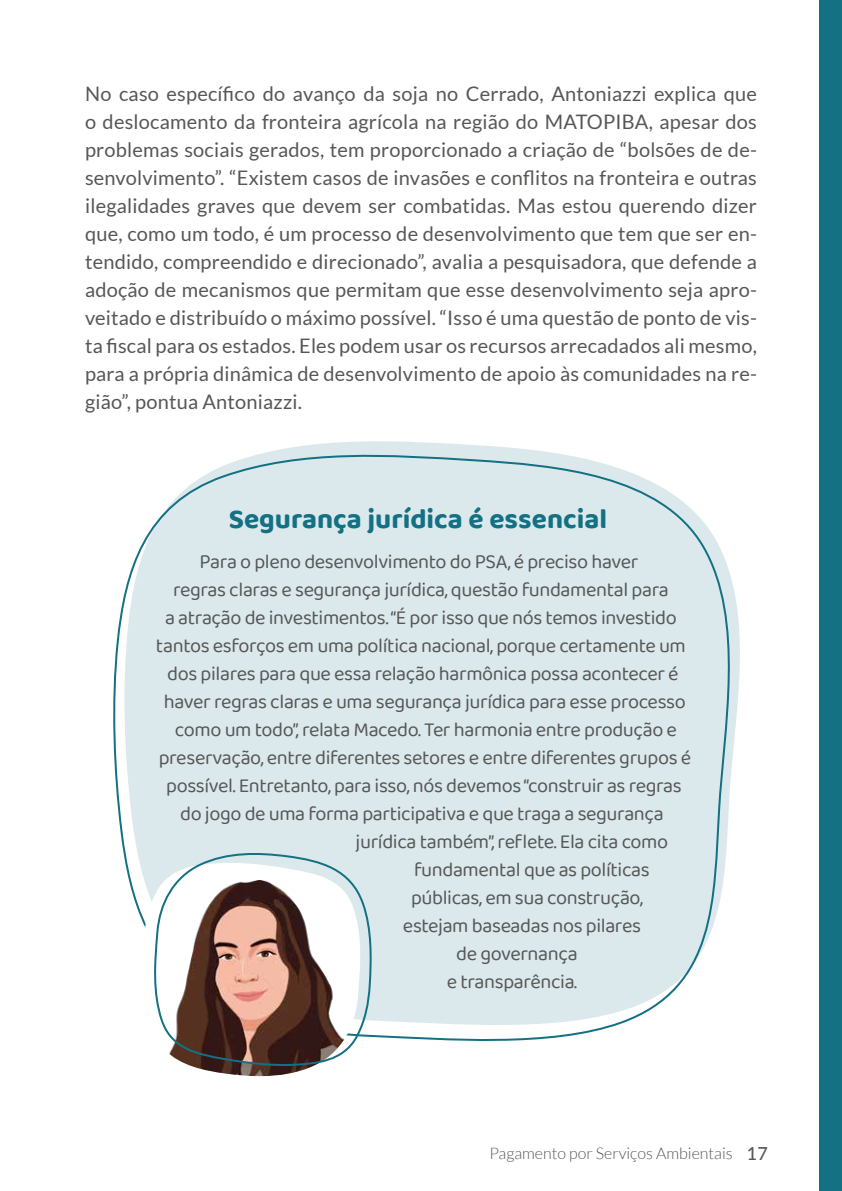
<style>
.page{position:relative;width:842px;height:1191px;background:#fff}
.page>*{position:absolute;margin:0;border:0;box-sizing:border-box;transform-origin:0 0}
.t1{font:700 28px "Baloo Tamma 2";color:#147083}
.t2{font:20px/28px "Lato";letter-spacing:.01em;color:#575756;text-align:justify}
.t3{font:20px "Baloo Tamma 2";letter-spacing:-.02em;color:#575756}
.t4{font:300 16px "Lato";color:#575756}
.s1{font-weight:500;font-size:18px}
</style>
<div class="page">
<div style="left:819px;top:0;width:23px;height:1191px;background:#147083"></div>
<svg style="left:113px;top:449px;width:627px;height:592px;background:#ddeaed"></svg>
<svg style="left:141px;top:863px;width:11px;height:178px"></svg>
<img style="left:188px;top:1065px;width:127px;height:11px">
<svg style="left:152px;top:850px;width:221px;height:215px"></svg>
<p class="t2" style="left:85px;top:80px;width:673px">No caso específico do avanço da soja no Cerrado, Antoniazzi explica que o deslocamento da fronteira agrícola na região do MATOPIBA, apesar dos problemas sociais gerados, tem proporcionado a criação de “bolsões de de&shy;senvolvimento”. “Existem casos de invasões e conflitos na fronteira e outras ilegalidades graves que devem ser combatidas. Mas estou querendo dizer que, como um todo, é um processo de desenvolvimento que tem que ser en&shy;tendido, compreendido e direcionado”, avalia a pesquisadora, que defende a adoção de mecanismos que permitam que esse desenvolvimento seja apro&shy;veitado e distribuído o máximo possível. “Isso é uma questão de ponto de vis&shy;ta fiscal para os estados. Eles podem usar os recursos arrecadados ali mesmo, para a própria dinâmica de desenvolvimento de apoio às comunidades na re&shy;gião”, pontua Antoniazzi.</p>
<h1 class="t1" style="left:229px;top:501px;width:380px">Segurança jurídica é essencial</h1>
<p class="t3" style="left:200px;top:549px;width:440px">Para o pleno desenvolvimento do PSA, é preciso haver</p>
<p class="t3" style="left:173px;top:577px;width:497px">regras claras e segurança jurídica, questão fundamental para</p>
<p class="t3" style="left:165px;top:605px;width:513px">a atração de investimentos. “É por isso que nós temos investido</p>
<p class="t3" style="left:156px;top:633px;width:531px">tantos esforços em uma política nacional, porque certamente um</p>
<p class="t3" style="left:167px;top:661px;width:513px">dos pilares para que essa relação harmônica possa acontecer é</p>
<p class="t3" style="left:164px;top:689px;width:523px">haver regras claras e uma segurança jurídica para esse processo</p>
<p class="t3" style="left:175px;top:717px;width:504px">como um todo”, relata Macedo. Ter harmonia entre produção e</p>
<p class="t3" style="left:159px;top:745px;width:534px">preservação, entre diferentes setores e entre diferentes grupos é</p>
<p class="t3" style="left:166px;top:773px;width:517px">possível. Entretanto, para isso, nós devemos “construir as regras</p>
<p class="t3" style="left:180px;top:801px;width:485px">do jogo de uma forma participativa e que traga a segurança</p>
<p class="t3" style="left:356px;top:829px;width:314px">jurídica também”, reflete. Ela cita como</p>
<p class="t3" style="left:414px;top:857px;width:237px">fundamental que as políticas</p>
<p class="t3" style="left:411px;top:885px;width:233px">públicas, em sua construção,</p>
<p class="t3" style="left:403px;top:913px;width:240px">estejam baseadas nos pilares</p>
<p class="t3" style="left:456px;top:941px;width:123px">de governança</p>
<p class="t3" style="left:447px;top:969px;width:132px">e transparência.</p>
<p class="t4" style="left:489px;top:1145px;width:280px">Pagamento por Serviços Ambientais <span class="s1">17</span></p>
</div>
